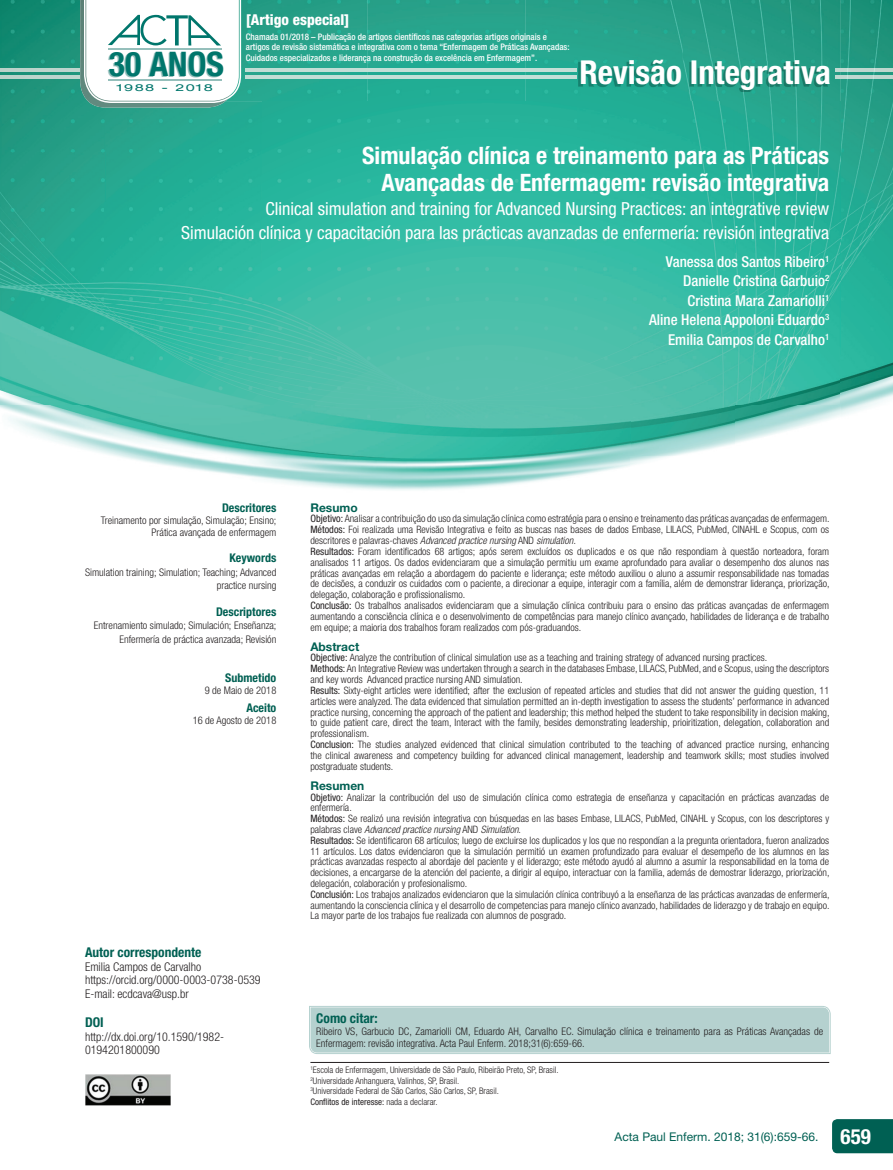
<style>
.page{position:relative;width:893px;height:1170px;background:#fff}
.page>*{position:absolute;margin:0;border:0;box-sizing:border-box;transform-origin:0 0}
.t1{font:700 condensed 33.9px "Helvetica Neue LT Std";color:#00766c}
.t2{font:700 condensed 33px "Helvetica Neue LT Std";color:#fff}
.t3{font:700 condensed 24px/27px "Helvetica Neue LT Std";color:#fff;text-align:right}
.t4{font:700 condensed 21px "Helvetica Neue LT Std";color:#fff}
.t5{font:condensed 18px/24px "Helvetica Neue LT Std";color:#fff;text-align:right}
.t6{font:500 condensed 15px/19.5px "Helvetica Neue LT Std";color:#fff;text-align:right}
.t7{font:800 condensed 15px "Helvetica Neue LT Std";color:#fff}
.t8{font:700 condensed 13.5px "Helvetica Neue LT Std";color:#006053}
.t9{font:300 condensed 12px/13.5px "Helvetica Neue LT Std";color:#231f20}
.t10{font:700 condensed 12px "Helvetica Neue LT Std";color:#006053}
.t11{font:12px "Helvetica Neue LT Std";color:#006053}
.t12{font:700 12px "Helvetica Neue LT Std";color:#006053}
.t13{font:300 condensed 10.5px/12px "Helvetica Neue LT Std";color:#231f20;text-align:right}
.t14{font:300 condensed 10.2px/10.8px "Helvetica Neue LT Std";color:#231f20}
.t15{font:expanded 9.6px "Helvetica Neue LT Std";letter-spacing:.1em;color:#00766c;scale:1.43 1}
.t16{font:500 condensed 9px/10.8px "Helvetica Neue LT Std";color:#fff}
.t17{font:300 condensed 9px/10.5px "Helvetica Neue LT Std";color:#231f20}
.s1{font-weight:400}
.s2{font-style:italic}
</style>
<div class="page">
<div style="left:832px;top:1119px;width:61px;height:34px;background:#006053"></div>
<img style="left:0;top:0;width:105px;height:304px">
<img style="left:241px;top:0;width:599px;height:101px">
<img style="left:840px;top:0;width:53px;height:416px">
<img style="left:105px;top:101px;width:630px;height:203px">
<img style="left:735px;top:101px;width:106px;height:342px">
<img style="left:0;top:304px;width:736px;height:186px">
<img style="left:0;top:75px;width:80px;height:4px">
<img style="left:0;top:68px;width:80px;height:4px">
<img style="left:835px;top:75px;width:58px;height:4px">
<img style="left:835px;top:68px;width:58px;height:4px">
<img style="left:80px;top:0;width:153px;height:107px">
<svg style="left:84px;top:0;width:157px;height:103px"></svg>
<hr style="left:108px;top:48px;width:114px;height:1px;background:#95bfbb">
<hr style="left:108px;top:79px;width:114px;height:2px;background:#95bfbb">
<hr style="left:310px;top:1062px;width:519px;height:1px;background:#231f20">
<img style="left:85px;top:1074px;width:86px;height:31px">
<div style="left:309px;top:1006px;width:522px;height:48px;background:#b5d1cf"></div>
<img style="left:579px;top:62px;width:249px;height:30px">
<img style="left:246px;top:75px;width:330px;height:4px">
<img style="left:246px;top:68px;width:330px;height:4px">
<h1 class="t1" style="left:109px;top:44px;width:117px">30 ANOS</h1>
<p class="t15" style="left:117px;top:82px;width:69px">1988 - 2018</p>
<h3 class="t7" style="left:246px;top:10px;width:105px">[Artigo especial]</h3>
<p class="t16" style="left:246px;top:31px;width:325px">Chamada 01/2018 – Publicação de artigos científicos nas categorias artigos originais e artigos de revisão sistemática e integrativa com o tema “Enfermagem de Práticas Avançadas:<br>Cuidados especializados e liderança na construção da excelência em Enfermagem”.</p>
<h2 class="t2" style="left:579px;top:52px;width:253px">Revisão Integrativa</h2>
<h3 class="t3" style="left:362px;top:141px;width:469px">Simulação clínica e treinamento para as Práticas<br>Avançadas de Enfermagem: revisão integrativa</h3>
<h3 class="t5" style="left:181px;top:196px;width:650px">Clinical simulation and training for Advanced Nursing Practices: an integrative review<br>Simulación clínica y capacitación para las prácticas avanzadas de enfermería: revisión integrativa</h3>
<h3 class="t6" style="left:649px;top:252px;width:182px">Vanessa dos Santos Ribeiro<sup>1<br></sup>Danielle Cristina Garbuio<sup>2<br></sup>Cristina Mara Zamariolli<sup>1<br></sup>Aline Helena Appoloni Eduardo<sup>3<br></sup>Emilia Campos de Carvalho<sup>1</sup></h3>
<p class="t10" style="left:222px;top:500px;width:56px">Descritores</p>
<p class="t13" style="left:101px;top:514px;width:177px">Treinamento por simulação, Simulação; Ensino;<br>Prática avançada de enfermagem</p>
<p class="t10" style="left:230px;top:550px;width:48px">Keywords</p>
<p class="t13" style="left:85px;top:565px;width:193px;line-height:13.5px">Simulation training; Simulation; Teaching; Advanced practice nursing</p>
<p class="t10" style="left:216px;top:604px;width:62px">Descriptores</p>
<p class="t13" style="left:94px;top:618px;width:184px;line-height:13.5px">Entrenamiento simulado; Simulación; Enseñanza;<br>Enfermería de práctica avanzada; Revisión</p>
<p class="t10" style="left:225px;top:670px;width:53px">Submetido</p>
<p class="t13" style="left:205px;top:684px;width:73px">9 de Maio de 2018</p>
<p class="t10" style="left:246px;top:700px;width:31px">Aceito</p>
<p class="t13" style="left:193px;top:713px;width:85px">16 de Agosto de 2018</p>
<h3 class="t8" style="left:85px;top:944px;width:118px">Autor correspondente</h3>
<p class="t9" style="left:85px;top:959px;width:177px">Emilia Campos de Carvalho https://orcid.org/0000-0003-0738-0539<br>E-mail: ecdcava@usp.br</p>
<h3 class="t8" style="left:85px;top:1014px;width:20px">DOI</h3>
<p class="t9" style="left:85px;top:1029px;width:141px">http://dx.doi.org/10.1590/1982-<br>0194201800090</p>
<p class="t12" style="left:310px;top:500px;width:49px">Resumo</p>
<p class="t14" style="left:310px;top:513px;width:521px"><span class="s1">Objetivo:</span> Analisar a contribuição do uso da simulação clínica como estratégia para o ensino e treinamento das práticas avançadas de enfermagem.<br><span class="s1">Métodos:</span> Foi realizada uma Revisão Integrativa e feito as buscas nas bases de dados Embase, LILACS, PubMed, CINAHL e Scopus, com os descritores e palavras-chaves <span class="s2">Advanced practice nursing</span> AND <span class="s2">simulation.<br></span><span class="s1">Resultados:</span> Foram identificados 68 artigos; após serem excluídos os duplicados e os que não respondiam à questão norteadora, foram analisados 11 artigos. Os dados evidenciaram que a simulação permitiu um exame aprofundado para avaliar o desempenho dos alunos nas práticas avançadas em relação a abordagem do paciente e liderança; este método auxiliou o aluno a assumir responsabilidade nas tomadas de decisões, a conduzir os cuidados com o paciente, a direcionar a equipe, interagir com a família, além de demonstrar liderança, priorização, delegação, colaboração e profissionalismo.<br><span class="s1">Conclusão:</span> Os trabalhos analisados evidenciaram que a simulação clínica contribuiu para o ensino das práticas avançadas de enfermagem aumentando a consciência clínica e o desenvolvimento de competências para manejo clínico avançado, habilidades de liderança e de trabalho em equipe; a maioria dos trabalhos foram realizados com pós-graduandos.</p>
<p class="t12" style="left:310px;top:639px;width:50px">Abstract</p>
<p class="t14" style="left:310px;top:652px;width:521px"><span class="s1">Objective:</span> Analyze the contribution of clinical simulation use as a teaching and training strategy of advanced nursing practices.<br><span class="s1">Methods:</span> An Integrative Review was undertaken through a search in the databases Embase, LILACS, PubMed, and e Scopus, using the descriptors and key words Advanced practice nursing AND simulation.<br><span class="s1">Results:</span> Sixty-eight articles were identified; after the exclusion of repeated articles and studies that did not answer the guiding question, 11 articles were analyzed. The data evidenced that simulation permitted an in-depth investigation to assess the students’ performance in advanced practice nursing, concerning the approach of the patient and leadership; this method helped the student to take responsibility in decision making, to guide patient care, direct the team, Interact with the family, besides demonstrating leadership, prioiritization, delegation, collaboration and professionalism.<br><span class="s1">Conclusion:</span> The studies analyzed evidenced that clinical simulation contributed to the teaching of advanced practice nursing, enhancing the clinical awareness and competency building for advanced clinical management, leadership and teamwork skills; most studies involved postgraduate students.</p>
<p class="t12" style="left:310px;top:778px;width:55px">Resumen</p>
<p class="t14" style="left:310px;top:791px;width:521px"><span class="s1">Objetivo:</span> Analizar la contribución del uso de simulación clínica como estrategia de enseñanza y capacitación en prácticas avanzadas de enfermería.<br><span class="s1">Métodos:</span> Se realizó una revisión integrativa con búsquedas en las bases Embase, LILACS, PubMed, CINAHL y Scopus, con los descriptores y palabras clave <span class="s2">Advanced practice nursing</span> AND <span class="s2">Simulation</span>.<br><span class="s1">Resultados:</span> Se identificaron 68 artículos; luego de excluirse los duplicados y los que no respondían a la pregunta orientadora, fueron analizados 11 artículos. Los datos evidenciaron que la simulación permitió un examen profundizado para evaluar el desempeño de los alumnos en las prácticas avanzadas respecto al abordaje del paciente y el liderazgo; este método ayudó al alumno a asumir la responsabilidad en la toma de decisiones, a encargarse de la atención del paciente, a dirigir al equipo, interactuar con la familia, además de demostrar liderazgo, priorización, delegación, colaboración y profesionalismo.<br><span class="s1">Conclusión:</span> Los trabajos analizados evidenciaron que la simulación clínica contribuyó a la enseñanza de las prácticas avanzadas de enfermería, aumentando la consciencia clínica y el desarrollo de competencias para manejo clínico avanzado, habilidades de liderazgo y de trabajo en equipo.<br>La mayor parte de los trabajos fue realizada con alumnos de posgrado.</p>
<h3 class="t8" style="left:316px;top:1009px;width:63px">Como citar:</h3>
<p class="t13" style="left:316px;top:1024px;width:508px;text-align:left">Ribeiro VS, Garbucio DC, Zamariolli CM, Eduardo AH, Carvalho EC. Simulação clínica e treinamento para as Práticas Avançadas de<br>Enfermagem: revisão integrativa. Acta Paul Enferm. 2018;31(6):659-66.</p>
<p class="t17" style="left:310px;top:1064px;width:250px"><sup>1</sup>Escola de Enfermagem, Universidade de São Paulo, Ribeirão Preto, SP, Brasil.<br><sup>2</sup>Universidade Anhanguera, Valinhos, SP, Brasil.<br><sup>3</sup>Universidade Federal de São Carlos, São Carlos, SP, Brasil.<br><span class="s1">Conflitos de interesse:</span> nada a declarar.</p>
<p class="t11" style="left:615px;top:1129px;width:205px">Acta Paul Enferm. 2018; 31(6):659-66.</p>
<h3 class="t4" style="left:841px;top:1123px;width:32px">659</h3>
</div>
